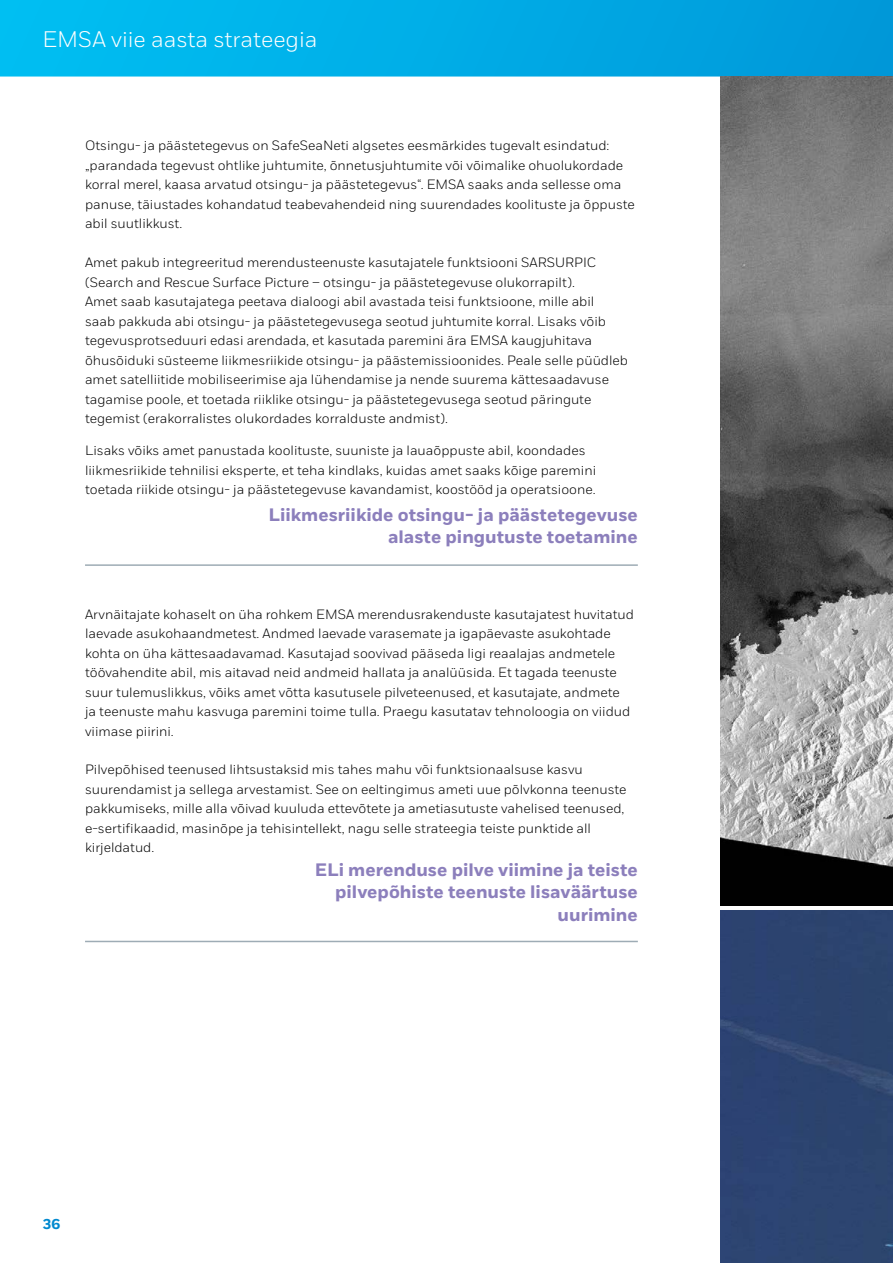
<style>
.page{position:relative;width:893px;height:1263px;background:#fff}
.page>*{position:absolute;margin:0;border:0;box-sizing:border-box;transform-origin:0 0}
.t1{font:300 22.5px "Fort";color:#fff}
.t2{font:700 18px/22.5px "Fort";color:#8c7fbc;text-align:right}
.t3{font:700 14.25px "Fort";color:#0089cf}
.t4{font:300 13.5px/19.5px "Fort";color:#000}
</style>
<div class="page">
<svg style="left:0;top:0;width:893px;height:77px;background:#01ace5"></svg>
<div style="left:721px;top:910px;width:172px;height:353px;background:#2c436f"></div>
<img style="left:721px;top:77px;width:172px;height:829px">
<hr style="left:85px;top:564px;width:553px;height:2px;background:#9eacb5">
<hr style="left:85px;top:941px;width:553px;height:1px;background:#9eacb5">
<h1 class="t1" style="left:43px;top:26px;width:277px">EMSA viie aasta strateegia</h1>
<p class="t4" style="left:85px;top:136px;width:551px">Otsingu- ja päästetegevus on SafeSeaNeti algsetes eesmärkides tugevalt esindatud: „parandada tegevust ohtlike juhtumite, õnnetusjuhtumite või võimalike ohuolukordade korral merel, kaasa arvatud otsingu- ja päästetegevus“. EMSA saaks anda sellesse oma panuse, täiustades kohandatud teabevahendeid ning suurendades koolituste ja õppuste abil suutlikkust.</p>
<p class="t4" style="left:85px;top:253px;width:545px">Amet pakub integreeritud merendusteenuste kasutajatele funktsiooni SARSURPIC (Search and Rescue Surface Picture – otsingu- ja päästetegevuse olukorrapilt).<br>Amet saab kasutajatega peetava dialoogi abil avastada teisi funktsioone, mille abil<br>saab pakkuda abi otsingu- ja päästetegevusega seotud juhtumite korral. Lisaks võib tegevusprotseduuri edasi arendada, et kasutada paremini ära EMSA kaugjuhitava õhusõiduki süsteeme liikmesriikide otsingu- ja päästemissioonides. Peale selle püüdleb amet satelliitide mobiliseerimise aja lühendamise ja nende suurema kättesaadavuse tagamise poole, et toetada riiklike otsingu- ja päästetegevusega seotud päringute tegemist (erakorralistes olukordades korralduste andmist).</p>
<p class="t4" style="left:85px;top:441px;width:513px">Lisaks võiks amet panustada koolituste, suuniste ja lauaõppuste abil, koondades liikmesriikide tehnilisi eksperte, et teha kindlaks, kuidas amet saaks kõige paremini toetada riikide otsingu- ja päästetegevuse kavandamist, koostööd ja operatsioone.</p>
<h2 class="t2" style="left:268px;top:504px;width:371px">Liikmesriikide otsingu- ja päästetegevuse alaste pingutuste toetamine</h2>
<p class="t4" style="left:85px;top:604px;width:550px">Arvnäitajate kohaselt on üha rohkem EMSA merendusrakenduste kasutajatest huvitatud laevade asukohaandmetest. Andmed laevade varasemate ja igapäevaste asukohtade kohta on üha kättesaadavamad. Kasutajad soovivad pääseda ligi reaalajas andmetele töövahendite abil, mis aitavad neid andmeid hallata ja analüüsida. Et tagada teenuste suur tulemuslikkus, võiks amet võtta kasutusele pilveteenused, et kasutajate, andmete ja teenuste mahu kasvuga paremini toime tulla. Praegu kasutatav tehnoloogia on viidud viimase piirini.</p>
<p class="t4" style="left:85px;top:760px;width:543px">Pilvepõhised teenused lihtsustaksid mis tahes mahu või funktsionaalsuse kasvu suurendamist ja sellega arvestamist. See on eeltingimus ameti uue põlvkonna teenuste pakkumiseks, mille alla võivad kuuluda ettevõtete ja ametiasutuste vahelised teenused, e-sertifikaadid, masinõpe ja tehisintellekt, nagu selle strateegia teiste punktide all kirjeldatud.</p>
<h2 class="t2" style="left:315px;top:859px;width:325px">ELi merenduse pilve viimine ja teiste pilvepõhiste teenuste lisaväärtuse uurimine</h2>
<p class="t3" style="left:43px;top:1215px;width:19px">36</p>
</div>
